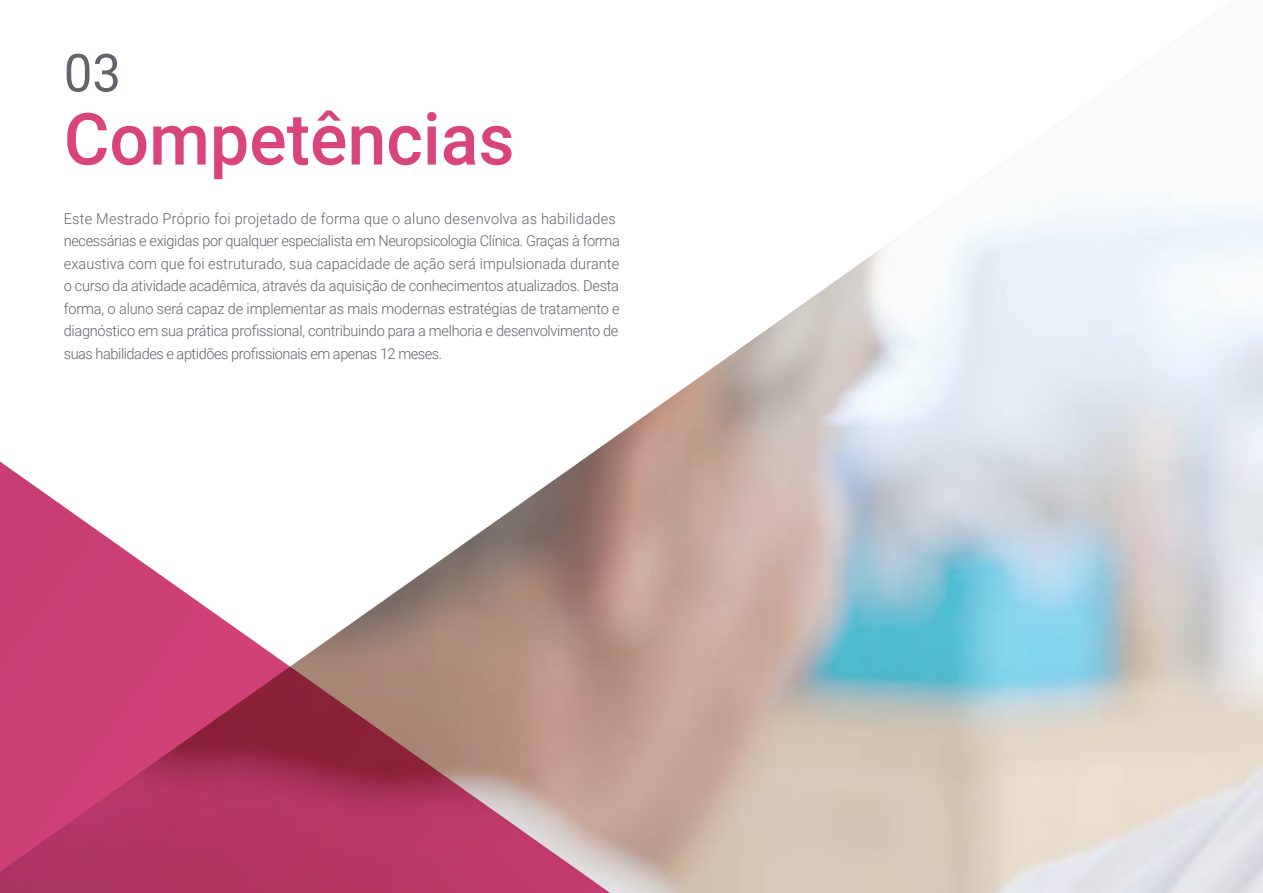
<style>
.page{position:relative;width:1263px;height:893px;background:#fff}
.page>*{position:absolute;margin:0;border:0;box-sizing:border-box;transform-origin:0 0}
.t1{font:500 72px "Roboto";color:#da447d}
.t2{font:52.5px "Roboto";color:#61646a}
.t3{font:300 15px/22.5px "Roboto";letter-spacing:-.02em;color:#61646a}
</style>
<div class="page">
<img style="left:602px;top:206px;width:661px;height:687px">
<svg style="left:0;top:446px;width:640px;height:447px"></svg>
<h2 class="t2" style="left:64px;top:36px;width:59px">03</h2>
<h1 class="t1" style="left:64px;top:89px;width:452px">Competências</h1>
<p class="t3" style="left:64px;top:207px;width:557px">Este Mestrado Próprio foi projetado de forma que o aluno desenvolva as habilidades necessárias e exigidas por qualquer especialista em Neuropsicologia Clínica. Graças à forma exaustiva com que foi estruturado, sua capacidade de ação será impulsionada durante o curso da atividade acadêmica, através da aquisição de conhecimentos atualizados. Desta forma, o aluno será capaz de implementar as mais modernas estratégias de tratamento e diagnóstico em sua prática profissional, contribuindo para a melhoria e desenvolvimento de suas habilidades e aptidões profissionais em apenas 12 meses.</p>
</div>
